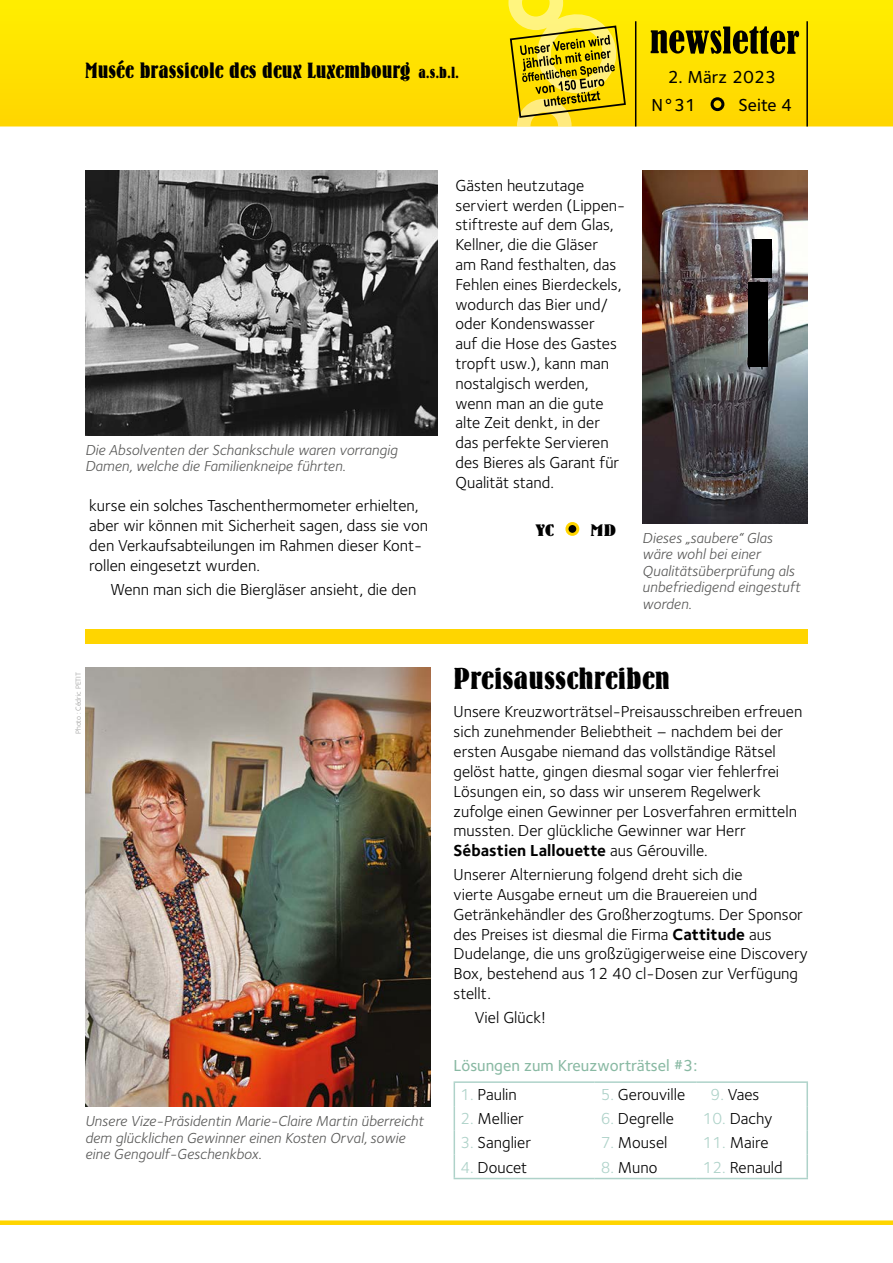
<style>
.page{position:relative;width:893px;height:1263px;background:#fff}
.page>*{position:absolute;margin:0;border:0;box-sizing:border-box;transform-origin:0 0}
.t1{font:30px "Bernhard Bold Condensed BT";color:#000;scale:1.15 1}
.t2{font:21.75px "Bernhard Bold Condensed BT";color:#000;scale:1.1 1}
.t3{font:18px/28.5px "Foundry Sterling Medium CE";color:#000}
.t4{font:16.5px/19.8px "Foundry Sterling Book CE";color:#000}
.t5{font:700 16.5px "Foundry Sterling";color:#000}
.t6{font:16.5px "Foundry Sterling Medium CE";color:#89b9a3}
.t7{font:16.5px "Bernhard Bold Condensed BT";color:#000;scale:1.5 1}
.t8{font:15px/16.5px "Foundry Sterling Book Italic CE";color:#575756}
.t9{font:7.5px "Foundry Sterling Book CE";color:#9d9d9c}
.s1{font-size:15.75px;color:#ffd500}
.s2{font-family:"Foundry Sterling Book CE";font-weight:400}
.s3{font-family:"Foundry Sterling";font-weight:700}
.s4{color:#aed2c9}
</style>
<div class="page">
<svg style="left:0;top:0;width:893px;height:126px;background:#fee100"></svg>
<svg style="left:651px;top:26px;width:148px;height:28px;background:#7d7100"></svg>
<div style="left:712px;top:99px;width:11px;height:11px;background:#ffd500;border-radius:50%"></div>
<div style="left:711px;top:97px;width:13px;height:14px;border:3px solid #000;border-radius:50%"></div>
<div style="left:0;top:1220px;width:893px;height:5px;background:#ffd500"></div>
<hr style="left:806px;top:21px;width:2px;height:105px;background:#000">
<svg style="left:508px;top:0;width:129px;height:126px;background:#dbc51e"></svg>
<hr style="left:454px;top:1081px;width:141px;height:2px;background:#aed2c9">
<hr style="left:595px;top:1081px;width:102px;height:2px;background:#aed2c9">
<hr style="left:697px;top:1081px;width:111px;height:2px;background:#aed2c9">
<hr style="left:806px;top:1083px;width:2px;height:23px;background:#aed2c9">
<hr style="left:806px;top:1106px;width:2px;height:24px;background:#aed2c9">
<hr style="left:806px;top:1130px;width:2px;height:24px;background:#aed2c9">
<svg style="left:454px;top:1083px;width:1px;height:95px"></svg>
<hr style="left:806px;top:1154px;width:2px;height:24px;background:#aed2c9">
<hr style="left:454px;top:1178px;width:141px;height:1px;background:#aed2c9">
<hr style="left:595px;top:1178px;width:102px;height:1px;background:#aed2c9">
<hr style="left:697px;top:1178px;width:111px;height:1px;background:#aed2c9">
<img style="left:85px;top:668px;width:346px;height:438px">
<div style="left:85px;top:629px;width:723px;height:15px;background:#ffd500"></div>
<div style="left:567px;top:523px;width:11px;height:11px;background:#000;border-radius:50%"></div>
<div style="left:565px;top:522px;width:14px;height:14px;border:3px solid #ffd500;border-radius:50%"></div>
<img style="left:85px;top:170px;width:352px;height:266px">
<img style="left:642px;top:170px;width:166px;height:353px">
<div style="left:748px;top:282px;width:19px;height:85px;background:#000"></div>
<div style="left:753px;top:239px;width:19px;height:38px;background:#000"></div>
<h2 class="t2" style="left:85px;top:58px;width:342px">Musée brassicole des deux Luxembourg <span class="s1">a.s.b.l.</span></h2>
<p class="t3" style="left:651px;top:63px;width:126px;text-indent:16px">2. März 2023<br>N°31</p>
<p class="t3" style="left:738px;top:91px;width:55px">Seite 4</p>
<p class="t8" style="left:85px;top:442px;width:314px">Die Absolventen der Schankschule waren vorrangig<br>Damen, welche die Familienkneipe führten.</p>
<p class="t4" style="left:89px;top:496px;width:340px">kurse ein solches Taschenthermometer erhielten, aber wir können mit Sicherheit sagen, dass sie von den Verkaufsabteilungen im Rahmen dieser Kont&shy;rollen eingesetzt wurden.</p>
<p class="t4" style="left:111px;top:579px;width:307px">Wenn man sich die Biergläser ansieht, die den</p>
<p class="t4" style="left:455px;top:175px;width:171px">Gästen heutzutage serviert werden (Lippen&shy;stiftreste auf dem Glas,<br>Kellner, die die Gläser<br>am Rand festhalten, das<br>Fehlen eines Bierdeckels, wodurch das Bier und/ oder Kondenswasser<br>auf die Hose des Gastes tropft usw.), kann man nostalgisch werden, wenn man an die gute alte Zeit denkt, in der das perfekte Servieren des Bieres als Garant für<br>Qualität stand.</p>
<p class="t7" style="left:536px;top:520px;width:13px">YC</p>
<p class="t7" style="left:591px;top:520px;width:19px">MD</p>
<p class="t8" style="left:642px;top:529px;width:160px">Dieses „saubere“ Glas wäre wohl bei einer<br>Qualitätsüberprüfung als unbefriedigend eingestuft worden.</p>
<p class="t9" style="left:74px;top:734px;width:64px;rotate:-90deg">Photo : Cédric PETIT</p>
<p class="t8" style="left:85px;top:1113px;width:340px">Unsere Vize-Präsidentin Marie-Claire Martin überreicht dem glücklichen Gewinner einen Kosten Orval, sowie eine Gengoulf-Geschenkbox.</p>
<h1 class="t1" style="left:454px;top:660px;width:190px">Preisausschreiben</h1>
<p class="t4" style="left:454px;top:702px;width:350px">Unsere Kreuzworträtsel-Preisausschreiben erfreuen sich zunehmender Beliebtheit – nachdem bei der ersten Ausgabe niemand das vollständige Rätsel gelöst hatte, gingen diesmal sogar vier fehlerfrei Lösungen ein, so dass wir unserem Regelwerk zufolge einen Gewinner per Losverfahren ermitteln mussten. Der glückliche Gewinner war Herr</p>
<p class="t5" style="left:454px;top:839px;width:256px">Sébastien Lallouette <span class="s2">aus Gérouville.</span></p>
<p class="t4" style="left:454px;top:865px;width:356px">Unserer Alternierung folgend dreht sich die<br>vierte Ausgabe erneut um die Brauereien und Getränkehändler des Großherzogtums. Der Sponsor des Preises ist diesmal die Firma <span class="s3">Cattitude</span> aus Dudelange, die uns großzügigerweise eine Discovery Box, bestehend aus 12 40 cl-Dosen zur Verfügung stellt.</p>
<p class="t4" style="left:475px;top:1008px;width:73px">Viel Glück!</p>
<p class="t6" style="left:454px;top:1056px;width:245px">Lösungen zum Kreuzworträtsel #3:</p>
<p class="t4" style="left:460px;top:1085px;width:58px"><span class="s4">1.</span> Paulin</p>
<p class="t4" style="left:601px;top:1085px;width:86px"><span class="s4">5.</span> Gerouville</p>
<p class="t4" style="left:711px;top:1085px;width:50px"><span class="s4">9.</span> Vaes</p>
<p class="t4" style="left:460px;top:1109px;width:65px"><span class="s4">2.</span> Mellier</p>
<p class="t4" style="left:601px;top:1109px;width:75px"><span class="s4">6.</span> Degrelle</p>
<p class="t4" style="left:703px;top:1109px;width:71px"><span class="s4">10.</span> Dachy</p>
<p class="t4" style="left:460px;top:1133px;width:72px"><span class="s4">3.</span> Sanglier</p>
<p class="t4" style="left:601px;top:1133px;width:68px"><span class="s4">7.</span> Mousel</p>
<p class="t4" style="left:703px;top:1133px;width:67px"><span class="s4">11.</span> Maire</p>
<p class="t4" style="left:460px;top:1157px;width:68px"><span class="s4">4.</span> Doucet</p>
<p class="t4" style="left:601px;top:1157px;width:58px"><span class="s4">8.</span> Muno</p>
<p class="t4" style="left:703px;top:1157px;width:82px"><span class="s4">12.</span> Renauld</p>
</div>
